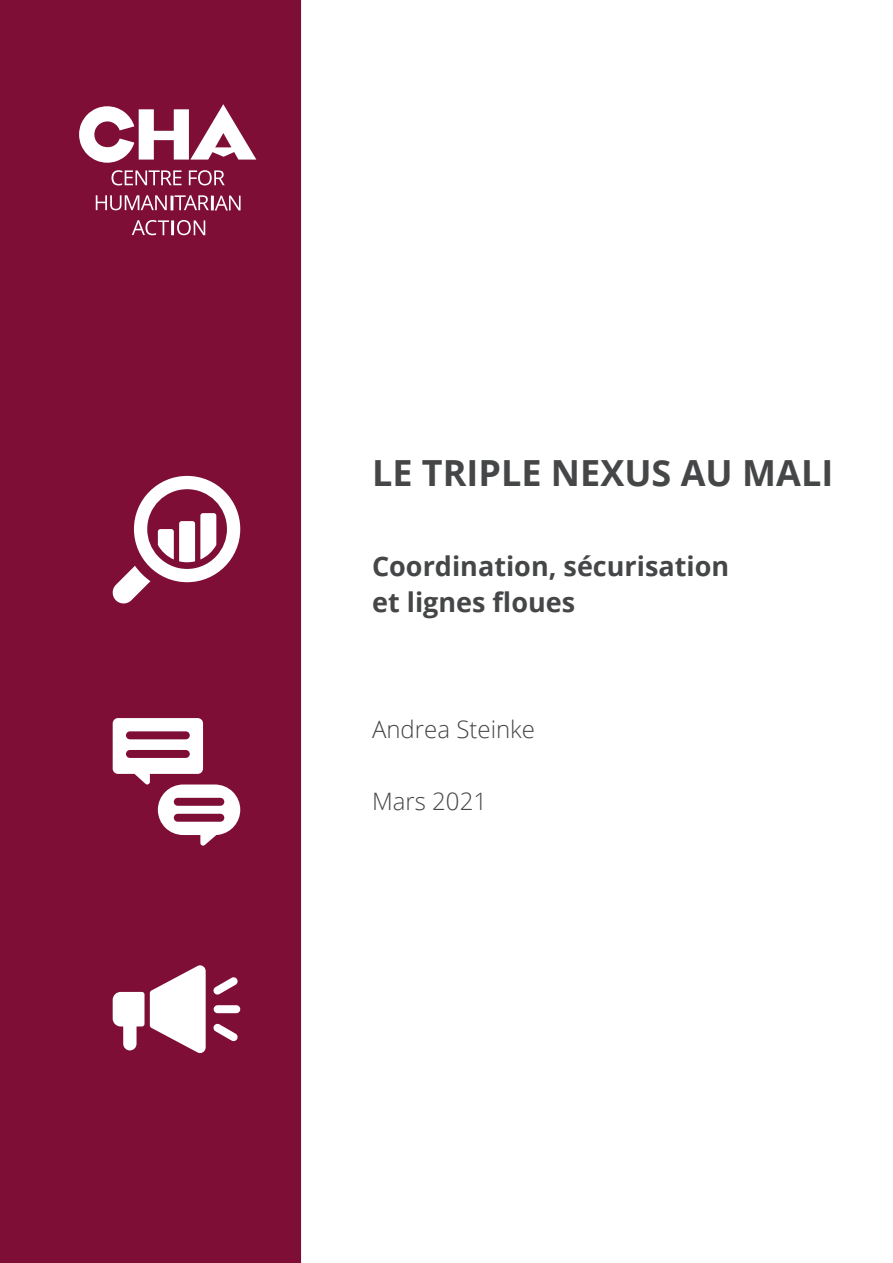
<style>
.page{position:relative;width:893px;height:1263px;background:#fff}
.page>*{position:absolute;margin:0;border:0;box-sizing:border-box;transform-origin:0 0}
.t1{font:700 36px "Open Sans";color:#454647}
.t2{font:700 27px "Open Sans";color:#454647}
.t3{font:300 24px "Open Sans";color:#454647}
</style>
<div class="page">
<div style="left:0;top:0;width:301px;height:1263px;background:#7e0e36"></div>
<svg style="left:112px;top:170px;width:70px;height:15px"></svg>
<svg style="left:189px;top:170px;width:36px;height:15px"></svg>
<svg style="left:96px;top:195px;width:71px;height:15px"></svg>
<svg style="left:175px;top:195px;width:34px;height:15px"></svg>
<svg style="left:215px;top:196px;width:26px;height:14px"></svg>
<svg style="left:132px;top:220px;width:37px;height:15px"></svg>
<hr style="left:171px;top:220px;width:3px;height:15px;background:#fff">
<svg style="left:177px;top:220px;width:28px;height:15px"></svg>
<svg style="left:79px;top:104px;width:177px;height:59px"></svg>
<svg style="left:112px;top:476px;width:128px;height:128px"></svg>
<svg style="left:113px;top:718px;width:127px;height:128px"></svg>
<svg style="left:150px;top:964px;width:56px;height:90px"></svg>
<svg style="left:113px;top:992px;width:31px;height:58px"></svg>
<div style="left:214px;top:1005px;width:26px;height:8px;background:#fff;border-radius:4px"></div>
<svg style="left:213px;top:977px;width:25px;height:18px"></svg>
<svg style="left:213px;top:1023px;width:25px;height:19px"></svg>
<hr style="left:171px;top:196px;width:3px;height:14px;background:#fff">
<hr style="left:211px;top:196px;width:3px;height:14px;background:#fff">
<p class="t1" style="left:372px;top:448px;width:463px">LE TRIPLE NEXUS AU MALI</p>
<p class="t2" style="left:372px;top:547px;width:359px">Coordination, sécurisation</p>
<p class="t2" style="left:372px;top:583px;width:205px">et lignes floues</p>
<p class="t3" style="left:372px;top:713px;width:164px">Andrea Steinke</p>
<p class="t3" style="left:372px;top:785px;width:117px">Mars 2021</p>
</div>
